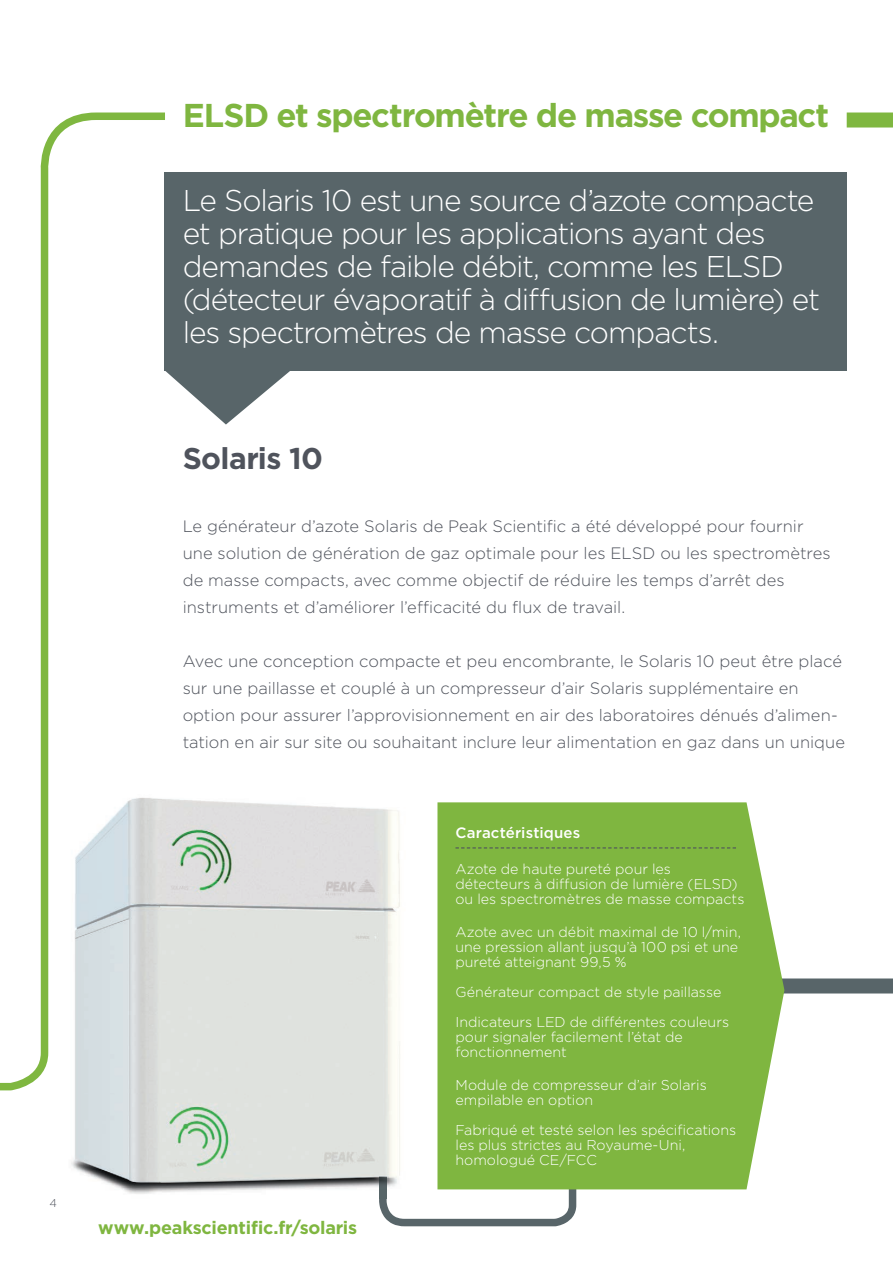
<style>
.page{position:relative;width:893px;height:1263px;background:#fff}
.page>*{position:absolute;margin:0;border:0;box-sizing:border-box;transform-origin:0 0}
.t1{font:700 33px "Gotham";letter-spacing:-.04em;color:#7fb640}
.t2{font:300 30px/33px "Gotham";letter-spacing:-.035em;color:#fff}
.t3{font:700 30px "Gotham";letter-spacing:-.02em;color:#4f535c}
.t4{font:700 18px "Gotham";letter-spacing:-.01em;color:#7fb640}
.t5{font:300 16.5px/27px "Gotham";color:#4f535c}
.t6{font:500 15px "Gotham";letter-spacing:.01em;color:#fff}
.t7{font:300 14.25px/15px "Gotham";color:#fff}
.t8{font:300 11.25px "Gotham";color:#4f535c}
</style>
<div class="page">
<svg style="left:379px;top:1189px;width:197px;height:37px"></svg>
<div style="left:767px;top:978px;width:126px;height:15px;background:#586569"></div>
<svg style="left:172px;top:370px;width:119px;height:54px"></svg>
<div style="left:165px;top:172px;width:682px;height:198px;background:#586569"></div>
<img style="left:71px;top:799px;width:366px;height:399px">
<img style="left:379px;top:1121px;width:8px;height:77px">
<svg style="left:0;top:112px;width:172px;height:982px"></svg>
<div style="left:437px;top:802px;width:347px;height:387px;background:#7fb640"></div>
<svg style="left:455px;top:847px;width:281px;height:1px"></svg>
<div style="left:847px;top:113px;width:46px;height:15px;background:#7fb740"></div>
<p class="t8" style="left:50px;top:1196px;width:9px">4</p>
<h1 class="t1" style="left:183px;top:94px;width:648px">ELSD et spectromètre de masse compact</h1>
<h2 class="t2" style="left:183px;top:183px;width:639px">Le Solaris 10 est une source d’azote compacte et pratique pour les applications ayant des demandes de faible débit, comme les ELSD (détecteur évaporatif à diffusion de lumière) et les spectromètres de masse compacts.</h2>
<h2 class="t3" style="left:183px;top:439px;width:142px">Solaris 10</h2>
<p class="t5" style="left:183px;top:512px;width:649px">Le générateur d’azote Solaris de Peak Scientific a été développé pour fournir une solution de génération de gaz optimale pour les ELSD ou les spectromètres de masse compacts, avec comme objectif de réduire les temps d’arrêt des instruments et d’améliorer l’efficacité du flux de travail.</p>
<p class="t5" style="left:183px;top:647px;width:664px">Avec une conception compacte et peu encombrante, le Solaris 10 peut être placé sur une paillasse et couplé à un compresseur d’air Solaris supplémentaire en option pour assurer l’approvisionnement en air des laboratoires dénués d’alimen&shy;tation en air sur site ou souhaitant inclure leur alimentation en gaz dans un unique</p>
<p class="t4" style="left:98px;top:1216px;width:260px">www.peakscientific.fr/solaris</p>
<p class="t6" style="left:455px;top:823px;width:126px">Caractéristiques</p>
<p class="t7" style="left:455px;top:861px;width:291px">Azote de haute pureté pour les détecteurs à diffusion de lumière (ELSD) ou les spectromètres de masse compacts</p>
<p class="t7" style="left:455px;top:924px;width:287px">Azote avec un débit maximal de 10 l/min, une pression allant jusqu’à 100 psi et une pureté atteignant 99,5 %</p>
<p class="t7" style="left:455px;top:977px;width:275px;line-height:30px">Générateur compact de style paillasse<br>Indicateurs LED de différentes couleurs</p>
<p class="t7" style="left:455px;top:1029px;width:229px">pour signaler facilement l’état de fonctionnement</p>
<p class="t7" style="left:455px;top:1077px;width:253px">Module de compresseur d’air Solaris empilable en option</p>
<p class="t7" style="left:455px;top:1122px;width:282px">Fabriqué et testé selon les spécifications les plus strictes au Royaume-Uni, homologué CE/FCC</p>
</div>
